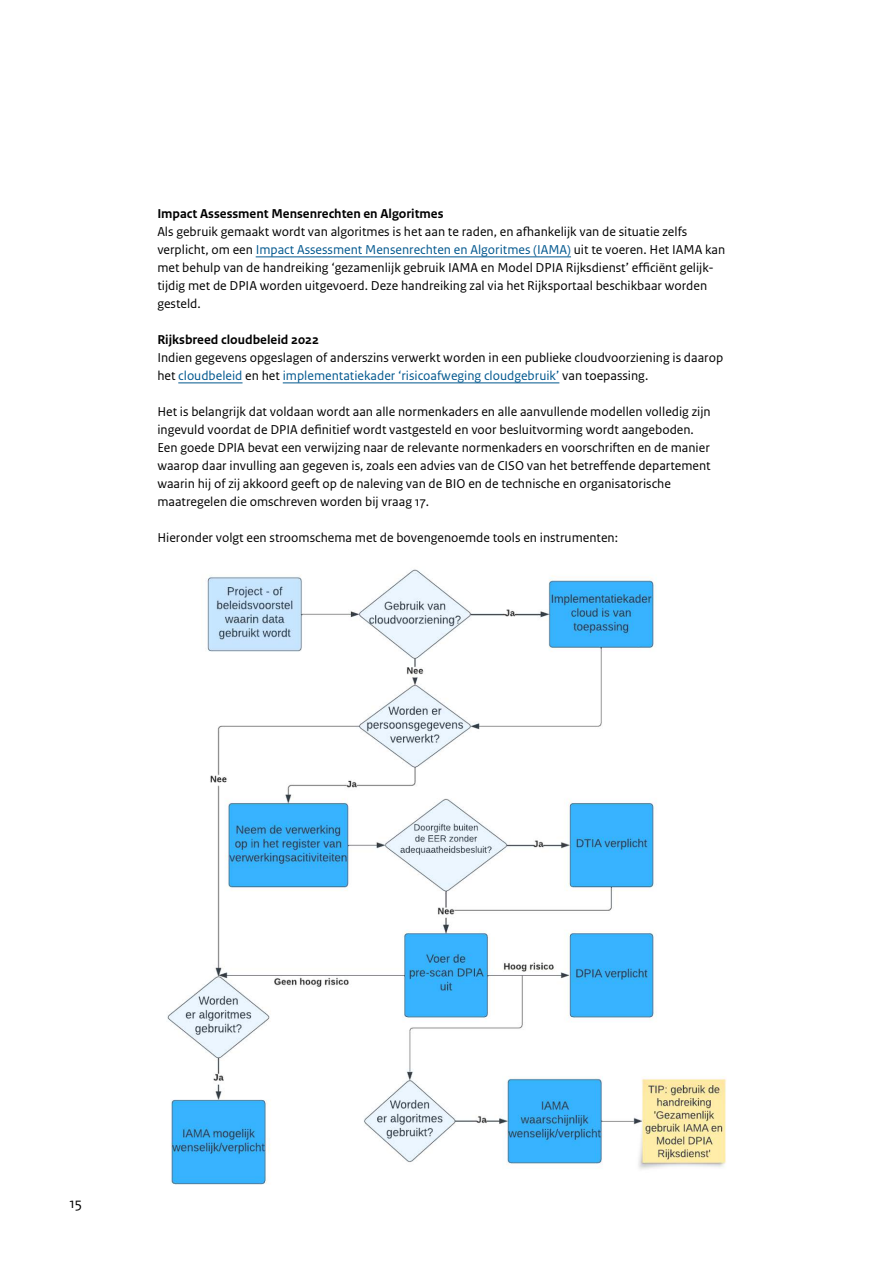
<style>
.page{position:relative;width:893px;height:1263px;background:#fff}
.page>*{position:absolute;margin:0;border:0;box-sizing:border-box;transform-origin:0 0}
.t1{font:15px "Rijksoverheid Sans Text";color:#000}
.P_10_RO_Broodtekst_Sans{font:13.5px/18px "Rijksoverheid Sans Text";color:#000}
.P_RO_Tussenkop_Sans{font:700 13.5px "Rijksoverheid Sans Text";color:#000}
.s1{color:#00578e}
</style>
<div class="page">
<hr style="left:256px;top:257px;width:315px;height:1px;background:#00578e">
<hr style="left:178px;top:383px;width:65px;height:1px;background:#00578e">
<hr style="left:283px;top:383px;width:276px;height:1px;background:#00578e">
<img style="left:167px;top:569px;width:560px;height:616px">
<p class="P_RO_Tussenkop_Sans" style="left:157px;top:206px;width:288px">Impact Assessment Mensenrechten en Algoritmes</p>
<p class="P_10_RO_Broodtekst_Sans" style="left:157px;top:223px;width:569px">Als gebruik gemaakt wordt van algoritmes is het aan te raden, en afhankelijk van de situatie zelfs verplicht, om een <span class="s1">Impact Assessment Mensenrechten en Algoritmes (IAMA)</span> uit te voeren. Het IAMA kan met behulp van de handreiking ‘gezamenlijk gebruik IAMA en Model DPIA Rijksdienst’ efficiënt gelijk&shy;tijdig met de DPIA worden uitgevoerd. Deze handreiking zal via het Rijksportaal beschikbaar worden gesteld.</p>
<p class="P_RO_Tussenkop_Sans" style="left:157px;top:332px;width:163px">Rijksbreed cloudbeleid 2022</p>
<p class="P_10_RO_Broodtekst_Sans" style="left:157px;top:349px;width:567px">Indien gegevens opgeslagen of anderszins verwerkt worden in een publieke cloudvoorziening is daarop het <span class="s1">cloudbeleid</span> en het <span class="s1">implementatiekader ‘risicoafweging cloudgebruik’</span> van toepassing.</p>
<p class="P_10_RO_Broodtekst_Sans" style="left:157px;top:403px;width:555px">Het is belangrijk dat voldaan wordt aan alle normenkaders en alle aanvullende modellen volledig zijn ingevuld voordat de DPIA definitief wordt vastgesteld en voor besluitvorming wordt aangeboden.<br>Een goede DPIA bevat een verwijzing naar de relevante normenkaders en voorschriften en de manier waarop daar invulling aan gegeven is, zoals een advies van de CISO van het betreffende departement waarin hij of zij akkoord geeft op de naleving van de BIO en de technische en organisatorische maatregelen die omschreven worden bij vraag 17.</p>
<p class="P_10_RO_Broodtekst_Sans" style="left:157px;top:529px;width:462px">Hieronder volgt een stroomschema met de bovengenoemde tools en instrumenten:</p>
<p class="t1" style="left:69px;top:1194px;width:14px">15</p>
</div>
